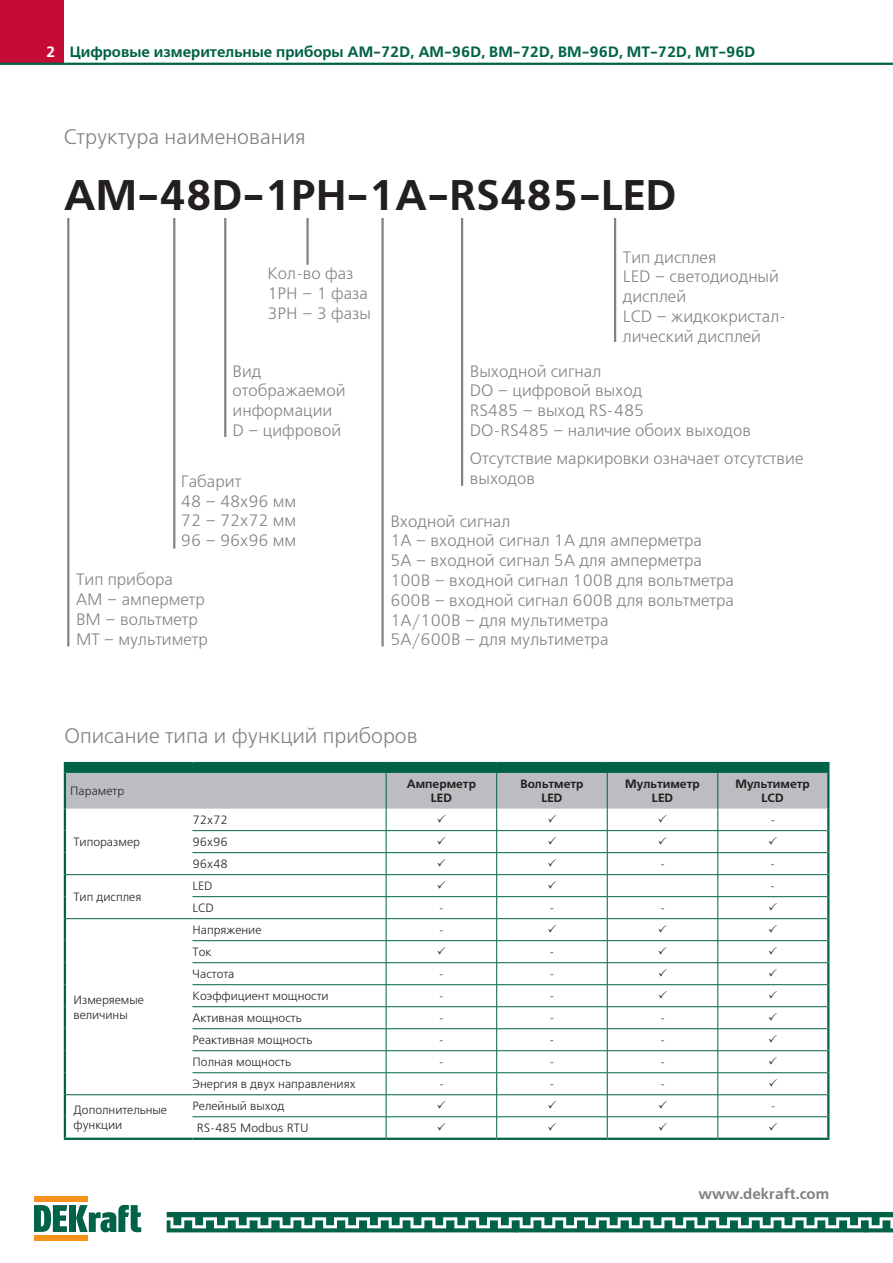
<style>
.page{position:relative;width:893px;height:1263px;background:#fff}
.page>*{position:absolute;margin:0;border:0;box-sizing:border-box;transform-origin:0 0}
.t1{font:700 42.75px "Free Set C";color:#231f20}
.t2{font:21px "Free Set C";color:#808285}
.t3{font:16.5px/19.8px "Free Set C";color:#808285}
.t4{font:700 15px "Free Set C";color:#006246}
.t5{font:700 15px "Free Set C";color:#808285}
.t6{font:700 15px "Free Set C";color:#fff}
.t7{font:12px/14.4px "Free Set C";color:#231f20}
.t8{font:700 12px/14.4px "Free Set C";color:#231f20;text-align:center}
</style>
<div class="page">
<div style="left:0;top:0;width:64px;height:64px;background:#c40c37"></div>
<hr style="left:0;top:63px;width:893px;height:2px;background:#006246">
<svg style="left:167px;top:1212px;width:726px;height:20px"></svg>
<div style="left:34px;top:1235px;width:54px;height:6px;background:#f7931d"></div>
<div style="left:34px;top:1196px;width:54px;height:5px;background:#f7931d"></div>
<div style="left:69px;top:1205px;width:7px;height:27px;background:#006246"></div>
<svg style="left:76px;top:1205px;width:65px;height:27px"></svg>
<svg style="left:34px;top:1205px;width:33px;height:27px"></svg>
<hr style="left:67px;top:218px;width:2px;height:428px;background:#808285">
<hr style="left:224px;top:218px;width:2px;height:219px;background:#808285">
<hr style="left:306px;top:218px;width:3px;height:47px;background:#808285">
<hr style="left:173px;top:218px;width:2px;height:331px;background:#808285">
<hr style="left:381px;top:218px;width:3px;height:428px;background:#808285">
<hr style="left:461px;top:218px;width:2px;height:268px;background:#808285">
<hr style="left:614px;top:218px;width:2px;height:124px;background:#808285">
<hr style="left:64px;top:762px;width:128px;height:2px;background:#006246">
<hr style="left:192px;top:762px;width:194px;height:2px;background:#006246">
<hr style="left:386px;top:762px;width:111px;height:2px;background:#006246">
<hr style="left:497px;top:762px;width:110px;height:2px;background:#006246">
<hr style="left:607px;top:762px;width:111px;height:2px;background:#006246">
<hr style="left:718px;top:762px;width:111px;height:2px;background:#006246">
<hr style="left:64px;top:1138px;width:128px;height:2px;background:#006246">
<hr style="left:192px;top:1138px;width:194px;height:2px;background:#006246">
<hr style="left:386px;top:1138px;width:111px;height:2px;background:#006246">
<hr style="left:497px;top:1138px;width:110px;height:2px;background:#006246">
<hr style="left:607px;top:1138px;width:111px;height:2px;background:#006246">
<hr style="left:718px;top:1138px;width:111px;height:2px;background:#006246">
<svg style="left:64px;top:764px;width:765px;height:374px"></svg>
<p class="t6" style="left:46px;top:43px;width:11px">2</p>
<p class="t4" style="left:70px;top:43px;width:687px">Цифровые измерительные приборы АМ-72D, АМ-96D, ВМ-72D, ВМ-96D, МТ-72D, МТ-96D</p>
<p class="t2" style="left:64px;top:124px;width:243px">Структура наименования</p>
<h1 class="t1" style="left:64px;top:169px;width:614px">АМ-48D-1PH-1А-RS485-LED</h1>
<p class="t3" style="left:267px;top:264px;width:105px">Кол-во фаз<br>1PH – 1 фаза<br>3PH – 3 фазы</p>
<p class="t3" style="left:233px;top:361px;width:114px">Вид отображаемой информации<br>D – цифровой</p>
<p class="t3" style="left:181px;top:472px;width:117px">Габарит<br>48 – 48х96 мм<br>72 – 72х72 мм<br>96 – 96х96 мм</p>
<p class="t3" style="left:76px;top:570px;width:133px">Тип прибора<br>АМ – амперметр<br>ВМ – вольтметр<br>МТ – мультиметр</p>
<p class="t3" style="left:623px;top:247px;width:165px">Тип дисплея<br>LED – светодиодный дисплей<br>LCD – жидкокристал&shy;лический дисплей</p>
<p class="t3" style="left:470px;top:361px;width:283px">Выходной сигнал<br>DO – цифровой выход<br>RS485 – выход RS-485<br>DO-RS485 – наличие обоих выходов</p>
<p class="t3" style="left:470px;top:449px;width:335px">Отсутствие маркировки означает отсутствие выходов</p>
<p class="t3" style="left:390px;top:511px;width:345px">Входной сигнал<br>1А – входной сигнал 1А для амперметра<br>5А – входной сигнал 5А для амперметра<br>100В – входной сигнал 100В для вольтметра<br>600В – входной сигнал 600В для вольтметра<br>1А/100В – для мультиметра<br>5А/600В – для мультиметра</p>
<p class="t2" style="left:64px;top:724px;width:355px">Описание типа и функций приборов</p>
<p class="t7" style="left:70px;top:784px;width:55px">Параметр</p>
<p class="t8" style="left:407px;top:777px;width:71px">Амперметр<br>LED</p>
<p class="t8" style="left:520px;top:777px;width:65px">Вольтметр<br>LED</p>
<p class="t8" style="left:625px;top:777px;width:76px">Мультиметр<br>LED</p>
<p class="t8" style="left:735px;top:777px;width:76px">Мультиметр<br>LСD</p>
<p class="t7" style="left:73px;top:835px;width:68px">Типоразмер</p>
<p class="t7" style="left:192px;top:813px;width:37px">72x72</p>
<p class="t7" style="left:771px;top:813px;width:7px">-</p>
<p class="t7" style="left:192px;top:831px;width:37px;line-height:22px">96x96<br>96x48</p>
<p class="t7" style="left:660px;top:857px;width:7px">-</p>
<p class="t7" style="left:770px;top:857px;width:7px">-</p>
<p class="t7" style="left:73px;top:890px;width:69px">Тип дисплея</p>
<p class="t7" style="left:73px;top:993px;width:72px">Измеряемые величины</p>
<p class="t7" style="left:192px;top:879px;width:22px">LED</p>
<p class="t7" style="left:770px;top:879px;width:7px">-</p>
<p class="t7" style="left:192px;top:901px;width:23px">LCD</p>
<p class="t7" style="left:439px;top:901px;width:7px">-</p>
<p class="t7" style="left:549px;top:901px;width:7px">-</p>
<p class="t7" style="left:660px;top:901px;width:7px">-</p>
<p class="t7" style="left:193px;top:923px;width:70px">Напряжение</p>
<p class="t7" style="left:439px;top:923px;width:7px">-</p>
<p class="t7" style="left:193px;top:945px;width:20px">Ток</p>
<p class="t7" style="left:549px;top:945px;width:7px">-</p>
<p class="t7" style="left:193px;top:967px;width:43px">Частота</p>
<p class="t7" style="left:439px;top:967px;width:7px">-</p>
<p class="t7" style="left:549px;top:967px;width:7px">-</p>
<p class="t7" style="left:193px;top:989px;width:138px">Коэффициент мощности</p>
<p class="t7" style="left:439px;top:989px;width:7px">-</p>
<p class="t7" style="left:549px;top:989px;width:7px">-</p>
<p class="t7" style="left:193px;top:1011px;width:111px">Активная мощность</p>
<p class="t7" style="left:439px;top:1011px;width:7px">-</p>
<p class="t7" style="left:549px;top:1011px;width:7px">-</p>
<p class="t7" style="left:660px;top:1011px;width:7px">-</p>
<p class="t7" style="left:193px;top:1033px;width:121px">Реактивная мощность</p>
<p class="t7" style="left:439px;top:1033px;width:7px">-</p>
<p class="t7" style="left:550px;top:1033px;width:7px">-</p>
<p class="t7" style="left:660px;top:1033px;width:7px">-</p>
<p class="t7" style="left:193px;top:1055px;width:100px">Полная мощность</p>
<p class="t7" style="left:439px;top:1055px;width:7px">-</p>
<p class="t7" style="left:550px;top:1055px;width:7px">-</p>
<p class="t7" style="left:660px;top:1055px;width:7px">-</p>
<p class="t7" style="left:193px;top:1077px;width:165px">Энергия в двух направлениях</p>
<p class="t7" style="left:439px;top:1077px;width:7px">-</p>
<p class="t7" style="left:550px;top:1077px;width:7px">-</p>
<p class="t7" style="left:660px;top:1077px;width:7px">-</p>
<p class="t7" style="left:74px;top:1103px;width:95px">Дополнительные функции</p>
<p class="t7" style="left:193px;top:1099px;width:93px">Релейный выход</p>
<p class="t7" style="left:771px;top:1099px;width:7px">-</p>
<p class="t7" style="left:197px;top:1121px;width:113px">RS-485 Modbus RTU</p>
<p class="t5" style="left:698px;top:1185px;width:132px">www.dekraft.com</p>
</div>
